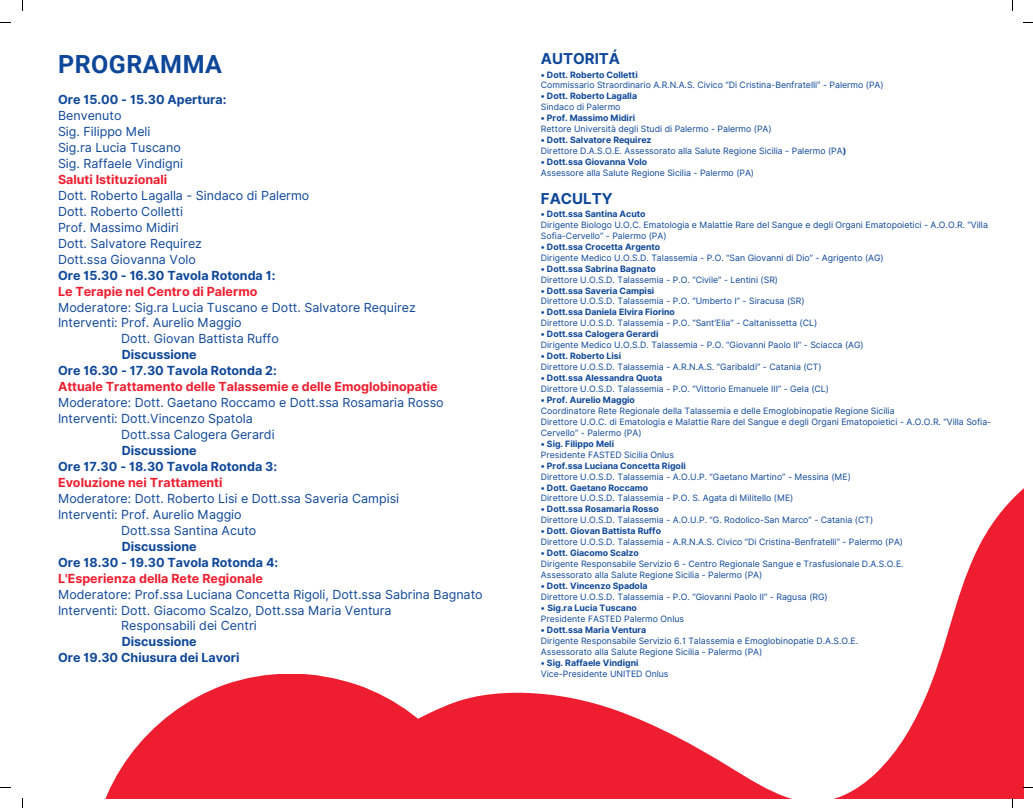
<style>
.page{position:relative;width:1033px;height:808px;background:#fff}
.page>*{position:absolute;margin:0;border:0;box-sizing:border-box;transform-origin:0 0}
.t1{font:700 25px "Roboto";letter-spacing:.02em;color:#0e4799}
.t2{font:700 15px "Inter";color:#0e4799}
.t3{font:12.5px "Inter";color:#0e4799}
.t4{font:700 12.5px "Inter";color:#0e4799}
.t5{font:700 12.5px "Inter";color:#ee1e30}
.t6{font:8.75px/11px "Inter";color:#0e4799}
.t7{font:700 8.75px "Inter";color:#0e4799}
.s1{font-weight:700}
.s2{font-weight:400}
</style>
<div class="page">
<svg style="left:105px;top:674px;width:295px;height:124px;fill:#ee1e30"></svg>
<svg style="left:400px;top:489px;width:623px;height:239px"></svg>
<svg style="left:400px;top:728px;width:623px;height:70px;fill:#ee1e30"></svg>
<p class="t1" style="left:58px;top:50px;width:165px">PROGRAMMA</p>
<p class="t4" style="left:58px;top:92px;width:170px">Ore 15.00 - 15.30 Apertura:</p>
<p class="t3" style="left:58px;top:108px;width:65px">Benvenuto</p>
<p class="t3" style="left:58px;top:124px;width:94px">Sig. Filippo Meli</p>
<p class="t3" style="left:58px;top:140px;width:124px">Sig.ra Lucia Tuscano</p>
<p class="t3" style="left:58px;top:156px;width:126px">Sig. Raffaele Vindigni</p>
<p class="t5" style="left:58px;top:172px;width:111px">Saluti Istituzionali</p>
<p class="t3" style="left:58px;top:188px;width:253px">Dott. Roberto Lagalla - Sindaco di Palermo</p>
<p class="t3" style="left:58px;top:204px;width:127px">Dott. Roberto Colletti</p>
<p class="t3" style="left:58px;top:220px;width:122px">Prof. Massimo Midiri</p>
<p class="t3" style="left:58px;top:236px;width:145px">Dott. Salvatore Requirez</p>
<p class="t3" style="left:58px;top:251px;width:139px">Dott.ssa Giovanna Volo</p>
<p class="t4" style="left:58px;top:267px;width:219px">Ore 15.30 - 16.30 Tavola Rotonda 1:</p>
<p class="t5" style="left:58px;top:283px;width:201px">Le Terapie nel Centro di Palermo</p>
<p class="t3" style="left:58px;top:299px;width:359px">Moderatore: Sig.ra Lucia Tuscano e Dott. Salvatore Requirez</p>
<p class="t3" style="left:58px;top:315px;width:185px">Interventi: Prof. Aurelio Maggio</p>
<p class="t3" style="left:121px;top:331px;width:159px">Dott. Giovan Battista Ruffo</p>
<p class="t4" style="left:122px;top:347px;width:76px">Discussione</p>
<p class="t4" style="left:58px;top:363px;width:220px">Ore 16.30 - 17.30 Tavola Rotonda 2:</p>
<p class="t5" style="left:58px;top:379px;width:381px">Attuale Trattamento delle Talassemie e delle Emoglobinopatie</p>
<p class="t3" style="left:58px;top:395px;width:387px">Moderatore: Dott. Gaetano Roccamo e Dott.ssa Rosamaria Rosso</p>
<p class="t3" style="left:58px;top:411px;width:196px">Interventi: Dott.Vincenzo Spatola</p>
<p class="t3" style="left:121px;top:427px;width:155px">Dott.ssa Calogera Gerardi</p>
<p class="t4" style="left:122px;top:443px;width:76px">Discussione</p>
<p class="t4" style="left:58px;top:459px;width:221px">Ore 17.30 - 18.30 Tavola Rotonda 3:</p>
<p class="t5" style="left:58px;top:475px;width:166px">Evoluzione nei Trattamenti</p>
<p class="t3" style="left:58px;top:491px;width:343px">Moderatore: Dott. Roberto Lisi e Dott.ssa Saveria Campisi</p>
<p class="t3" style="left:58px;top:506px;width:185px">Interventi: Prof. Aurelio Maggio</p>
<p class="t3" style="left:121px;top:522px;width:136px">Dott.ssa Santina Acuto</p>
<p class="t4" style="left:122px;top:538px;width:76px">Discussione</p>
<p class="t4" style="left:58px;top:554px;width:222px">Ore 18.30 - 19.30 Tavola Rotonda 4:</p>
<p class="t5" style="left:58px;top:570px;width:206px">L'Esperienza della Rete Regionale</p>
<p class="t3" style="left:58px;top:586px;width:426px">Moderatore: Prof.ssa Luciana Concetta Rigoli, Dott.ssa Sabrina Bagnato</p>
<p class="t3" style="left:58px;top:602px;width:335px">Interventi: Dott. Giacomo Scalzo, Dott.ssa Maria Ventura</p>
<p class="t3" style="left:121px;top:618px;width:137px">Responsabili dei Centri</p>
<p class="t4" style="left:122px;top:634px;width:76px">Discussione</p>
<p class="t4" style="left:58px;top:650px;width:183px">Ore 19.30 Chiusura dei Lavori</p>
<p class="t2" style="left:541px;top:50px;width:81px">AUTORITÁ</p>
<p class="t7" style="left:541px;top:69px;width:98px">• Dott. Roberto Colletti</p>
<p class="t6" style="left:541px;top:80px;width:344px">Commissario Straordinario A.R.N.A.S. Civico “Di Cristina-Benfratelli” - Palermo (PA)</p>
<p class="t7" style="left:541px;top:91px;width:98px">• Dott. Roberto Lagalla</p>
<p class="t6" style="left:541px;top:102px;width:81px">Sindaco di Palermo</p>
<p class="t7" style="left:541px;top:113px;width:96px">• Prof. Massimo Midiri</p>
<p class="t6" style="left:541px;top:124px;width:232px">Rettore Università degli Studi di Palermo - Palermo (PA)</p>
<p class="t7" style="left:541px;top:135px;width:112px">• Dott. Salvatore Requirez</p>
<p class="t6" style="left:541px;top:145px;width:307px">Direttore D.A.S.O.E. Assessorato alla Salute Regione Sicilia - Palermo (PA<span class="s1">)</span></p>
<p class="t7" style="left:541px;top:157px;width:108px">• Dott.ssa Giovanna Volo</p>
<p class="t6" style="left:541px;top:167px;width:215px">Assessore alla Salute Regione Sicilia - Palermo (PA)</p>
<p class="t2" style="left:541px;top:189px;width:73px">FACULTY</p>
<p class="t7" style="left:541px;top:208px;width:106px">• Dott.ssa Santina Acuto</p>
<p class="t6" style="left:541px;top:219px;width:448px">Dirigente Biologo U.O.C. Ematologia e Malattie Rare del Sangue e degli Organi Ematopoietici - A.O.O.R. “Villa<br>Sofia-Cervello” - Palermo (PA)</p>
<p class="t7" style="left:541px;top:241px;width:121px">• Dott.ssa Crocetta Argento</p>
<p class="t6" style="left:541px;top:252px;width:344px">Dirigente Medico U.O.S.D. Talassemia - P.O. “San Giovanni di Dio” - Agrigento (AG)</p>
<p class="t7" style="left:541px;top:263px;width:116px">• Dott.ssa Sabrina Bagnato</p>
<p class="t6" style="left:541px;top:274px;width:239px">Direttore U.O.S.D. Talassemia - P.O. “Civile” - Lentini (SR)</p>
<p class="t7" style="left:541px;top:285px;width:115px">• Dott.ssa Saveria Campisi</p>
<p class="t6" style="left:541px;top:296px;width:265px">Direttore U.O.S.D. Talassemia - P.O. “Umberto I” - Siracusa (SR)</p>
<p class="t7" style="left:541px;top:307px;width:135px">• Dott.ssa Daniela Elvira Fiorino</p>
<p class="t6" style="left:541px;top:317px;width:278px">Direttore U.O.S.D. Talassemia - P.O. “Sant’Elia” - Caltanissetta (CL)</p>
<p class="t7" style="left:541px;top:329px;width:119px">• Dott.ssa Calogera Gerardi</p>
<p class="t6" style="left:541px;top:339px;width:324px">Dirigente Medico U.O.S.D. Talassemia - P.O. “Giovanni Paolo II” - Sciacca (AG)</p>
<p class="t7" style="left:541px;top:351px;width:82px">• Dott. Roberto Lisi</p>
<p class="t6" style="left:541px;top:361px;width:282px">Direttore U.O.S.D. Talassemia - A.R.N.A.S. “Garibaldi” - Catania (CT)</p>
<p class="t7" style="left:541px;top:372px;width:123px">• Dott.ssa Alessandra Quota</p>
<p class="t6" style="left:541px;top:383px;width:289px">Direttore U.O.S.D. Talassemia - P.O. “Vittorio Emanuele III” - Gela (CL)</p>
<p class="t7" style="left:541px;top:394px;width:95px">• Prof. Aurelio Maggio</p>
<p class="t6" style="left:541px;top:405px;width:355px">Coordinatore Rete Regionale della Talassemia e delle Emoglobinopatie Regione Sicilia</p>
<p class="t6" style="left:541px;top:416px;width:452px">Direttore U.O.C. di Ematologia e Malattie Rare del Sangue e degli Organi Ematopoietici - A.O.O.R. “Villa Sofia-<br>Cervello” - Palermo (PA)</p>
<p class="t7" style="left:541px;top:438px;width:75px">• Sig. Filippo Meli</p>
<p class="t6" style="left:541px;top:449px;width:134px">Presidente FASTED Sicilia Onlus</p>
<p class="t7" style="left:541px;top:460px;width:146px">• Prof.ssa Luciana Concetta Rigoli</p>
<p class="t6" style="left:541px;top:471px;width:311px">Direttore U.O.S.D. Talassemia - A.O.U.P. “Gaetano Martino” - Messina (ME)</p>
<p class="t7" style="left:541px;top:482px;width:109px">• Dott. Gaetano Roccamo</p>
<p class="t6" style="left:541px;top:492px;width:254px">Direttore U.O.S.D. Talassemia - P.O. S. Agata di Militello (ME)</p>
<p class="t7" style="left:541px;top:504px;width:119px">• Dott.ssa Rosamaria Rosso</p>
<p class="t6" style="left:541px;top:514px;width:334px">Direttore U.O.S.D. Talassemia - A.O.U.P. “G. Rodolico-San Marco” - Catania (CT)</p>
<p class="t7" style="left:541px;top:526px;width:122px">• Dott. Giovan Battista Ruffo</p>
<p class="t6" style="left:541px;top:536px;width:363px">Direttore U.O.S.D. Talassemia - A.R.N.A.S. Civico “Di Cristina-Benfratelli” - Palermo (PA)</p>
<p class="t7" style="left:541px;top:547px;width:99px">• Dott. Giacomo Scalzo</p>
<p class="t6" style="left:541px;top:558px;width:364px">Dirigente Responsabile Servizio 6 - Centro Regionale Sangue e Trasfusionale D.A.S.O.E.</p>
<p class="t6" style="left:541px;top:569px;width:223px">Assessorato alla Salute Regione Sicilia - Palermo (PA)</p>
<p class="t7" style="left:541px;top:580px;width:108px">• Dott. Vincenzo Spadola</p>
<p class="t6" style="left:541px;top:591px;width:288px">Direttore U.O.S.D. Talassemia - P.O. “Giovanni Paolo II” - Ragusa (RG)</p>
<p class="t7" style="left:541px;top:602px;width:97px"><span class="s2">•</span> Sig.ra Lucia Tuscano</p>
<p class="t6" style="left:541px;top:613px;width:145px">Presidente FASTED Palermo Onlus</p>
<p class="t7" style="left:541px;top:624px;width:107px">• Dott.ssa Maria Ventura</p>
<p class="t6" style="left:541px;top:635px;width:319px">Dirigente Responsabile Servizio 6.1 Talassemia e Emoglobinopatie D.A.S.O.E.</p>
<p class="t6" style="left:541px;top:646px;width:223px">Assessorato alla Salute Regione Sicilia - Palermo (PA)</p>
<p class="t7" style="left:541px;top:657px;width:99px">• Sig. Raffaele Vindigni</p>
<p class="t6" style="left:541px;top:667px;width:129px">Vice-Presidente UNITED Onlus</p>
</div>
